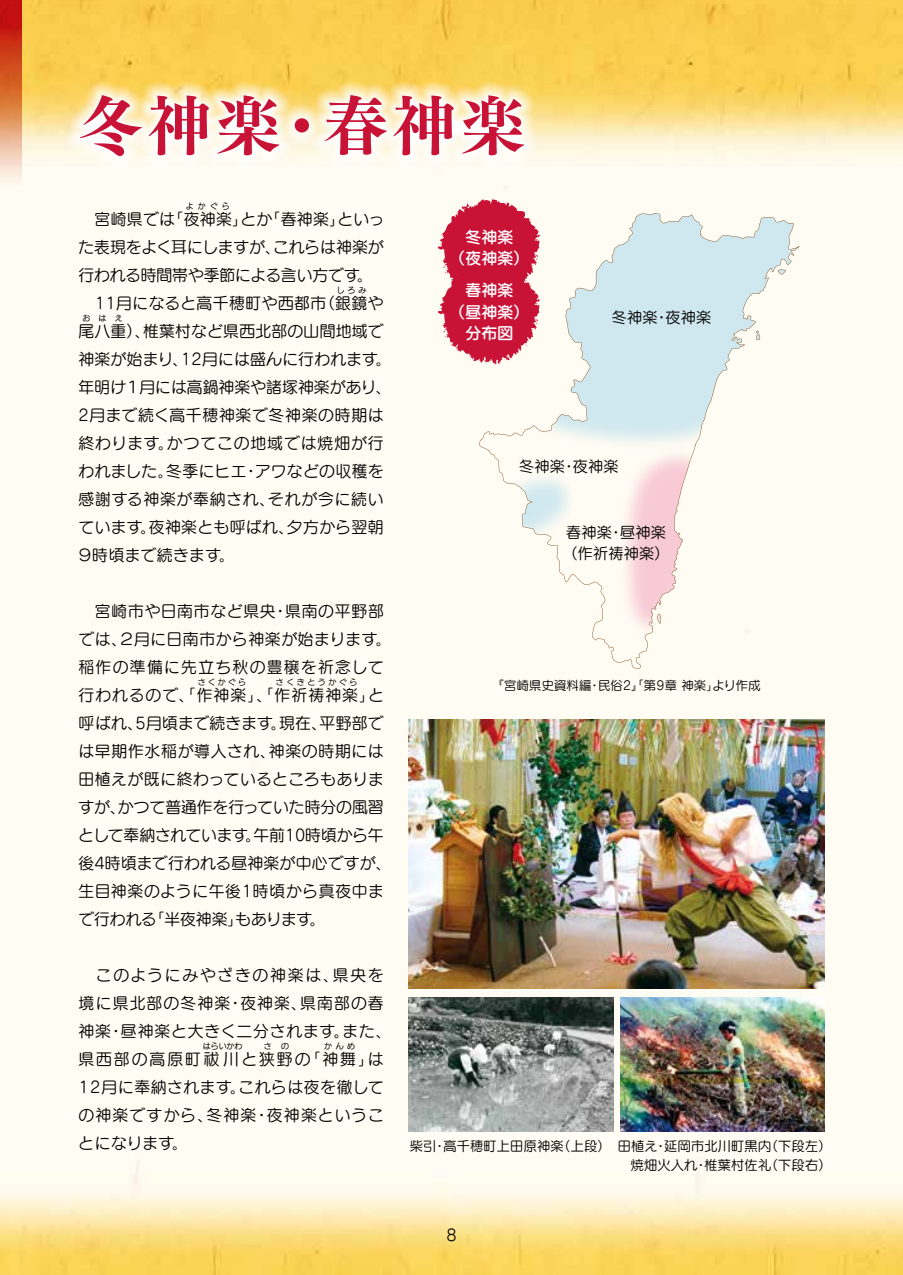
<style>
.page{position:relative;width:903px;height:1275px;background:#fff}
.page>*{position:absolute;margin:0;border:0;box-sizing:border-box;transform-origin:0 0}
.t1{font:64.75px "Tsuku Min Pro E";letter-spacing:.06em;color:#c81337}
.t2{font:15.75px/28px "G Maru Go Pro M";letter-spacing:.03em;color:#000}
.t3{font:15.75px/28px "G Maru Go Pro M";letter-spacing:.05em;color:#000}
.t4{font:15.75px/28px "G Maru Go Pro M";letter-spacing:.075em;color:#000}
.t5{font:15.75px/28px "G Maru Go Pro M";color:#000}
.t6{font:15.75px/21.2px "G Maru Go Pro DB";letter-spacing:.02em;color:#fff;text-align:center}
.t7{font:15.05px/21px "G Maru Go Pro M";letter-spacing:.02em;color:#000}
.t8{font:13.12px/19.2px "G Maru Go Pro M";letter-spacing:.02em;color:#000;text-align:right}
.t9{font:12.25px "G Maru Go Pro M";letter-spacing:.02em;color:#000}
.t10{font:7.88px "G Maru Go Pro M";letter-spacing:.335em;color:#000}
</style>
<div class="page">
<img style="left:0;top:0;width:903px;height:1275px">
<svg style="left:0;top:0;width:21px;height:204px;background:#de8062"></svg>
<svg style="left:479px;top:213px;width:320px;height:456px;fill:#fffcf3"></svg>
<img style="left:408px;top:997px;width:205px;height:134px">
<img style="left:621px;top:997px;width:203px;height:134px">
<img style="left:408px;top:719px;width:416px;height:270px">
<svg style="left:438px;top:198px;width:103px;height:167px"></svg>
<svg style="left:65px;top:81px;width:474px;height:90px"></svg>
<h1 class="t1" style="left:78px;top:74px;width:448px">冬神楽・春神楽</h1>
<p class="t10" style="left:186px;top:201px;width:45px">よかぐら</p>
<p class="t5" style="left:78px;top:232px;width:307px">た表現をよく耳にしますが、これらは神楽が行われる時間帯や季節による言い方です。　11月になると高千穂町や西都市（銀鏡や</p>
<p class="t2" style="left:78px;top:204px;width:307px">　宮崎県では「夜神楽」とか「春神楽」といっ</p>
<p class="t10" style="left:337px;top:285px;width:31px">しろみ</p>
<p class="t2" style="left:78px;top:316px;width:307px">尾八重）、椎葉村など県西北部の山間地域で</p>
<p class="t10" style="left:83px;top:313px;width:42px">おはえ</p>
<p class="t2" style="left:77px;top:344px;width:316px">神楽が始まり、12月には盛んに行われます。年明け１月には高鍋神楽や諸塚神楽があり、<br>2月まで続く高千穂神楽で冬神楽の時期は終わります。かつてこの地域では焼畑が行われました。冬季にヒエ・アワなどの収穫を感謝する神楽が奉納され、それが今に続いています。夜神楽とも呼ばれ、夕方から翌朝<br>９時頃まで続きます。</p>
<p class="t3" style="left:78px;top:596px;width:315px">　宮崎市や日南市など県央・県南の平野部では、２月に日南市から神楽が始まります。稲作の準備に先立ち秋の豊穣を祈念して行われるので、「作神楽」、「作祈祷神楽」と</p>
<p class="t10" style="left:198px;top:677px;width:50px">さくかぐら</p>
<p class="t10" style="left:276px;top:677px;width:83px">さくきとうかぐら</p>
<p class="t2" style="left:78px;top:708px;width:315px">呼ばれ、5月頃まで続きます。現在、平野部では早期作水稲が導入され、神楽の時期には田植えが既に終わっているところもありますが、かつて普通作を行っていた時分の風習として奉納されています。午前10時頃から午後4時頃まで行われる昼神楽が中心ですが、生目神楽のように午後1時頃から真夜中まで行われる「半夜神楽」もあります。</p>
<p class="t4" style="left:78px;top:960px;width:315px">　このようにみやざきの神楽は、県央を境に県北部の冬神楽・夜神楽、県南部の春神楽・昼神楽と大きく二分されます。また、県西部の高原町祓川と狭野の「神舞」は</p>
<p class="t10" style="left:203px;top:1041px;width:41px">はらいかわ</p>
<p class="t10" style="left:264px;top:1041px;width:27px">さ の</p>
<p class="t10" style="left:324px;top:1041px;width:32px">かんめ</p>
<p class="t2" style="left:78px;top:1072px;width:307px;text-align:justify">12月に奉納されます。これらは夜を徹しての神楽ですから、冬神楽・夜神楽ということになります。</p>
<p class="t6" style="left:449px;top:226px;width:82px">冬神楽<br>（夜神楽）</p>
<p class="t6" style="left:449px;top:279px;width:82px">春神楽<br>（昼神楽）分布図</p>
<p class="t7" style="left:612px;top:307px;width:101px">冬神楽・夜神楽</p>
<p class="t7" style="left:519px;top:455px;width:101px">冬神楽・夜神楽</p>
<p class="t7" style="left:562px;top:522px;width:109px">春神楽・昼神楽（作祈祷神楽）</p>
<p class="t9" style="left:492px;top:677px;width:270px">『宮崎県史資料編・民俗2』「第9章 神楽」より作成</p>
<p class="t8" style="left:410px;top:1136px;width:423px">柴引・高千穂町上田原神楽（上段）　田植え・延岡市北川町黒内（下段左）焼畑火入れ・椎葉村佐礼（下段右）</p>
<p class="t2" style="left:446px;top:1220px;width:12px">8</p>
</div>
